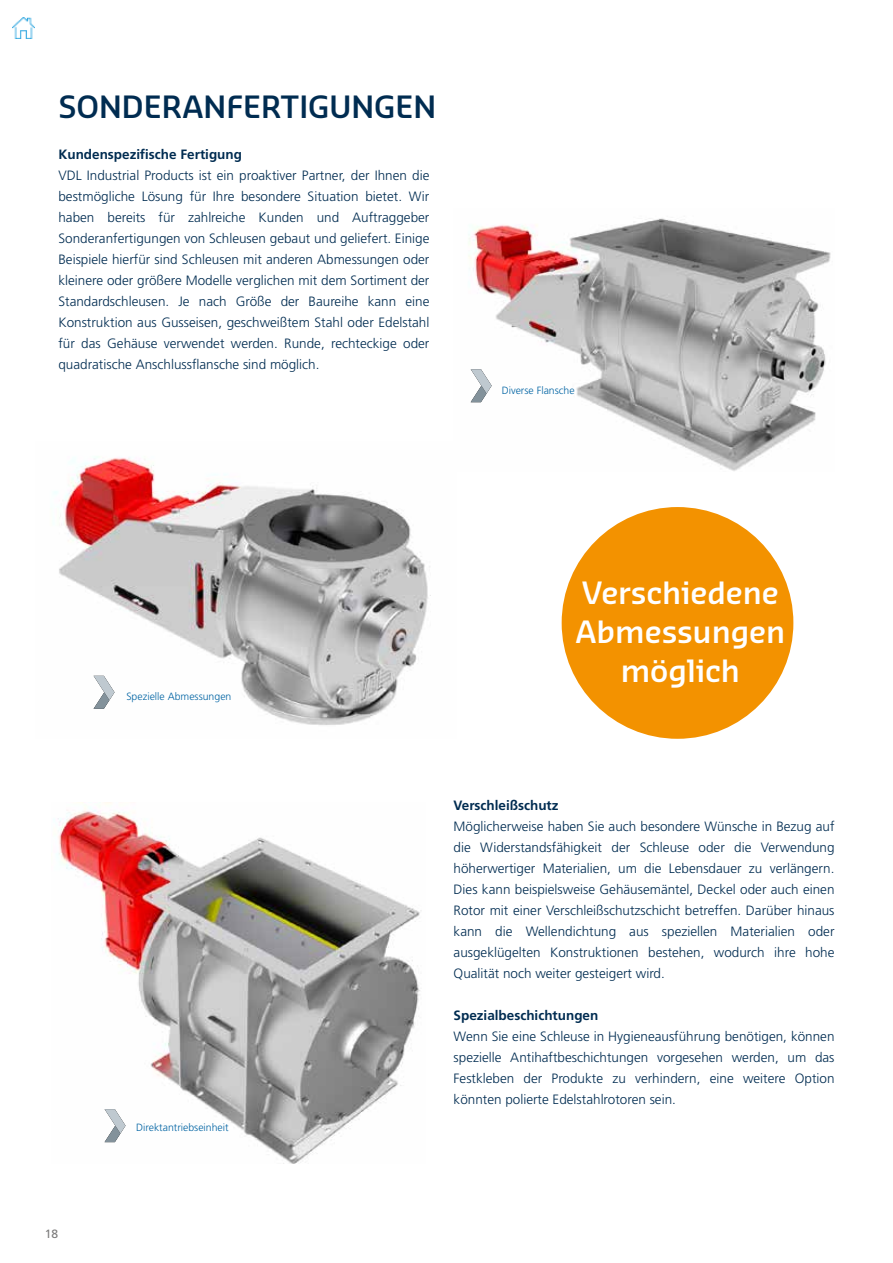
<style>
.page{position:relative;width:893px;height:1263px;background:#fff}
.page>*{position:absolute;margin:0;border:0;box-sizing:border-box;transform-origin:0 0}
.t1{font:600 30px/39px "Sansa";color:#fff;text-align:center}
.t2{font:600 30px "Sansa";color:#002c51}
.t3{font:300 13.5px/21px "Frutiger LT Pro";color:#002c51;text-align:justify}
.t4{font:700 13.5px "Frutiger LT Pro";color:#002c51}
.t5{font:12px "Frutiger LT Pro";color:#7c7b7b}
.t6{font:300 10.5px "Frutiger LT Pro";color:#0063a3}
</style>
<div class="page">
<img style="left:13px;top:17px;width:21px;height:21px">
<img style="left:468px;top:218px;width:363px;height:253px">
<img style="left:54px;top:456px;width:377px;height:269px">
<div style="left:562px;top:507px;width:231px;height:232px;background:#f39200;border-radius:50%"></div>
<img style="left:53px;top:803px;width:369px;height:360px">
<svg style="left:471px;top:369px;width:21px;height:33px"></svg>
<svg style="left:94px;top:676px;width:21px;height:33px"></svg>
<svg style="left:105px;top:1109px;width:21px;height:33px"></svg>
<h1 class="t2" style="left:58px;top:86px;width:379px">SONDERANFERTIGUNGEN</h1>
<p class="t4" style="left:58px;top:146px;width:185px">Kundenspezifische Fertigung</p>
<p class="t3" style="left:58px;top:165px;width:372px">VDL Industrial Products ist ein proaktiver Partner, der Ihnen die bestmögliche Lösung für Ihre besondere Situation bietet. Wir haben bereits für zahlreiche Kunden und Auftraggeber Sonderanfertigungen von Schleusen gebaut und geliefert. Einige Beispiele hierfür sind Schleusen mit anderen Abmessungen oder kleinere oder größere Modelle verglichen mit dem Sortiment der Standardschleusen. Je nach Größe der Baureihe kann eine Konstruktion aus Gusseisen, geschweißtem Stahl oder Edelstahl für das Gehäuse verwendet werden. Runde, rechteckige oder quadratische Anschlussflansche sind möglich.</p>
<p class="t6" style="left:502px;top:384px;width:74px">Diverse Flansche</p>
<p class="t6" style="left:126px;top:690px;width:107px">Spezielle Abmessungen</p>
<p class="t5" style="left:45px;top:1227px;width:15px">18</p>
<p class="t6" style="left:136px;top:1121px;width:94px">Direktantriebseinheit</p>
<h1 class="t1" style="left:575px;top:573px;width:211px">Verschiedene<br>Abmessungen möglich</h1>
<p class="t4" style="left:454px;top:797px;width:107px">Verschleißschutz</p>
<p class="t3" style="left:454px;top:816px;width:382px">Möglicherweise haben Sie auch besondere Wünsche in Bezug auf die Widerstandsfähigkeit der Schleuse oder die Verwendung höherwertiger Materialien, um die Lebensdauer zu verlängern.<br>Dies kann beispielsweise Gehäusemäntel, Deckel oder auch einen Rotor mit einer Verschleißschutzschicht betreffen. Darüber hinaus kann die Wellendichtung aus speziellen Materialien oder ausgeklügelten Konstruktionen bestehen, wodurch ihre hohe Qualität noch weiter gesteigert wird.</p>
<p class="t4" style="left:454px;top:1007px;width:146px">Spezialbeschichtungen</p>
<p class="t3" style="left:454px;top:1026px;width:382px">Wenn Sie eine Schleuse in Hygieneausführung benötigen, können spezielle Antihaftbeschichtungen vorgesehen werden, um das Festkleben der Produkte zu verhindern, eine weitere Option könnten polierte Edelstahlrotoren sein.</p>
</div>
